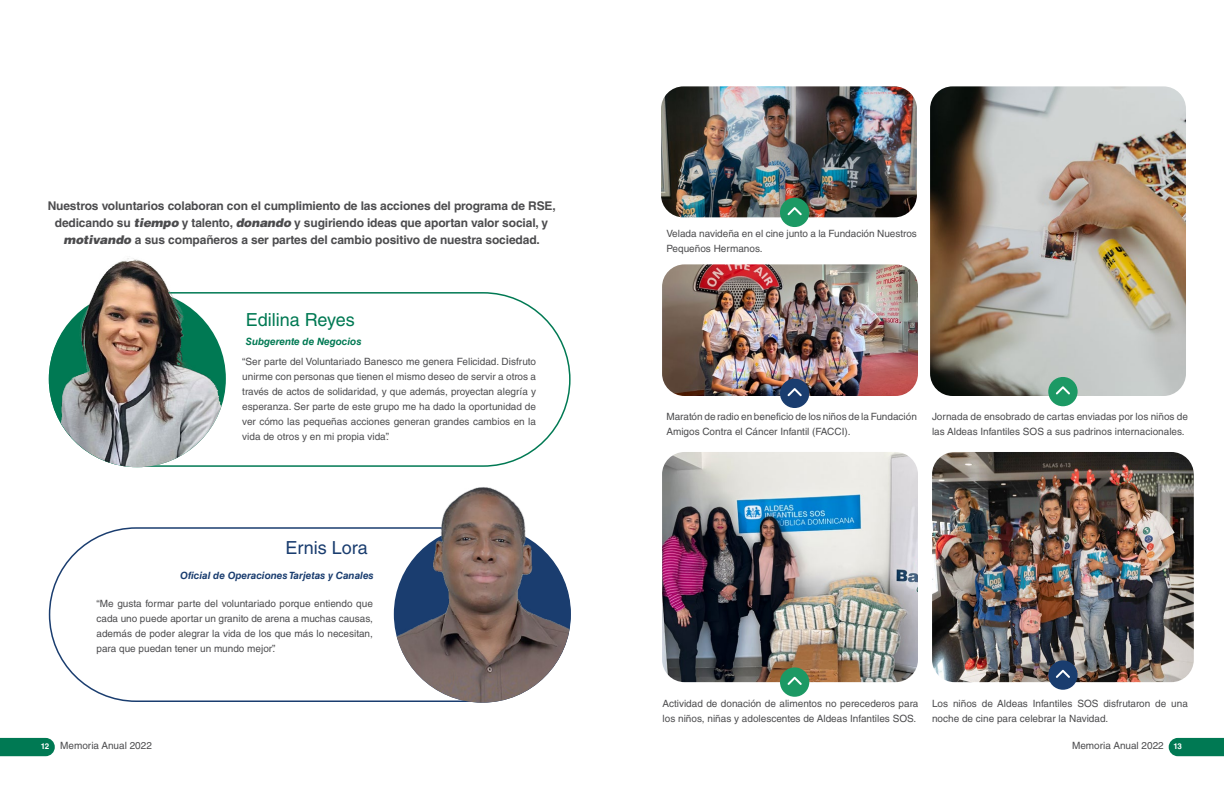
<style>
.page{position:relative;width:1224px;height:792px;background:#fff}
.page>*{position:absolute;margin:0;border:0;box-sizing:border-box;transform-origin:0 0}
.t1{font:18px "Helvetica LT Std";color:#007953}
.t2{font:18px "Helvetica LT Std";color:#1a3d6f}
.t3{font:700 12px/17px "Helvetica LT Std";letter-spacing:-.01em;color:#4c4c4e;text-align:center}
.t4{font:10px/15px "Helvetica LT Std";color:#4c4c4e}
.t5{font:italic 700 10px "Helvetica LT Std";color:#1a3d6f}
.t6{font:italic 700 10px "Helvetica LT Std";color:#007953}
.s1{font-weight:900;font-style:italic}
.s2{font-weight:700;font-size:8px;color:#fff}
</style>
<div class="page">
<img style="left:661px;top:86px;width:256px;height:131px">
<img style="left:662px;top:264px;width:256px;height:132px">
<img style="left:930px;top:86px;width:256px;height:310px">
<img style="left:662px;top:452px;width:256px;height:230px">
<img style="left:932px;top:452px;width:262px;height:230px">
<div style="left:780px;top:379px;width:29px;height:29px;background:#1a3d6f;border-radius:50%"></div>
<svg style="left:788px;top:388px;width:14px;height:8px"></svg>
<div style="left:1048px;top:660px;width:30px;height:30px;background:#1a3d6f;border-radius:50%"></div>
<svg style="left:1056px;top:670px;width:14px;height:8px"></svg>
<div style="left:780px;top:198px;width:29px;height:29px;background:#1c9964;border-radius:50%"></div>
<svg style="left:788px;top:207px;width:14px;height:8px"></svg>
<div style="left:780px;top:667px;width:29px;height:30px;background:#1c9964;border-radius:50%"></div>
<svg style="left:788px;top:677px;width:14px;height:8px"></svg>
<div style="left:1048px;top:377px;width:30px;height:29px;background:#1c9964;border-radius:50%"></div>
<svg style="left:1056px;top:386px;width:14px;height:9px"></svg>
<img style="left:49px;top:290px;width:177px;height:177px;border-radius:89px">
<img style="left:394px;top:526px;width:177px;height:177px;border-radius:89px">
<img style="left:48px;top:258px;width:276px;height:121px">
<img style="left:328px;top:408px;width:243px;height:206px">
<svg style="left:1169px;top:738px;width:55px;height:18px"></svg>
<svg style="left:0;top:738px;width:55px;height:18px"></svg>
<p class="t3" style="left:48px;top:197px;width:510px">Nuestros voluntarios colaboran con el cumplimiento de las acciones del programa de RSE, dedicando su <span class="s1">tiempo</span> y talento, <span class="s1">donando</span> y sugiriendo ideas que aportan valor social, y <span class="s1">motivando</span> a sus compañeros a ser partes del cambio positivo de nuestra sociedad.</p>
<h1 class="t1" style="left:246px;top:309px;width:110px">Edilina Reyes</h1>
<p class="t6" style="left:246px;top:335px;width:117px">Subgerente de Negocios</p>
<p class="t4" style="left:242px;top:354px;width:295px;text-align:justify">“Ser parte del Voluntariado Banesco me genera Felicidad. Disfruto unirme con personas que tienen el mismo deseo de servir a otros a través de actos de solidaridad, y que además, proyectan alegría y esperanza. Ser parte de este grupo me ha dado la oportunidad de ver cómo las pequeñas acciones generan grandes cambios en la vida de otros y en mi propia vida”.</p>
<h1 class="t2" style="left:285px;top:538px;width:84px">Ernis Lora</h1>
<p class="t5" style="left:180px;top:570px;width:195px">Oficial de Operaciones Tarjetas y Canales</p>
<p class="t4" style="left:96px;top:596px;width:278px;text-align:justify">“Me gusta formar parte del voluntariado porque entiendo que cada uno puede aportar un granito de arena a muchas causas, además de poder alegrar la vida de los que más lo necesitan, para que puedan tener un mundo mejor”.</p>
<p class="t4" style="left:666px;top:226px;width:252px">Velada navideña en el cine junto a la Fundación Nuestros<br>Pequeños Hermanos.</p>
<p class="t4" style="left:666px;top:409px;width:252px">Maratón de radio en beneficio de los niños de la Fundación<br>Amigos Contra el Cáncer Infantil (FACCI).</p>
<p class="t4" style="left:932px;top:409px;width:257px">Jornada de ensobrado de cartas enviadas por los niños de las Aldeas Infantiles SOS a sus padrinos internacionales.</p>
<p class="t4" style="left:663px;top:695px;width:257px">Actividad de donación de alimentos no perecederos para los niños, niñas y adolescentes de Aldeas Infantiles SOS.</p>
<p class="t4" style="left:932px;top:695px;width:257px">Los niños de Aldeas Infantiles SOS disfrutaron de una noche de cine para celebrar la Navidad.</p>
<p class="t4" style="left:41px;top:738px;width:113px"><span class="s2">12</span> Memoria Anual 2022</p>
<p class="t4" style="left:1072px;top:738px;width:111px">Memoria Anual 2022 <span class="s2">13</span></p>
</div>
